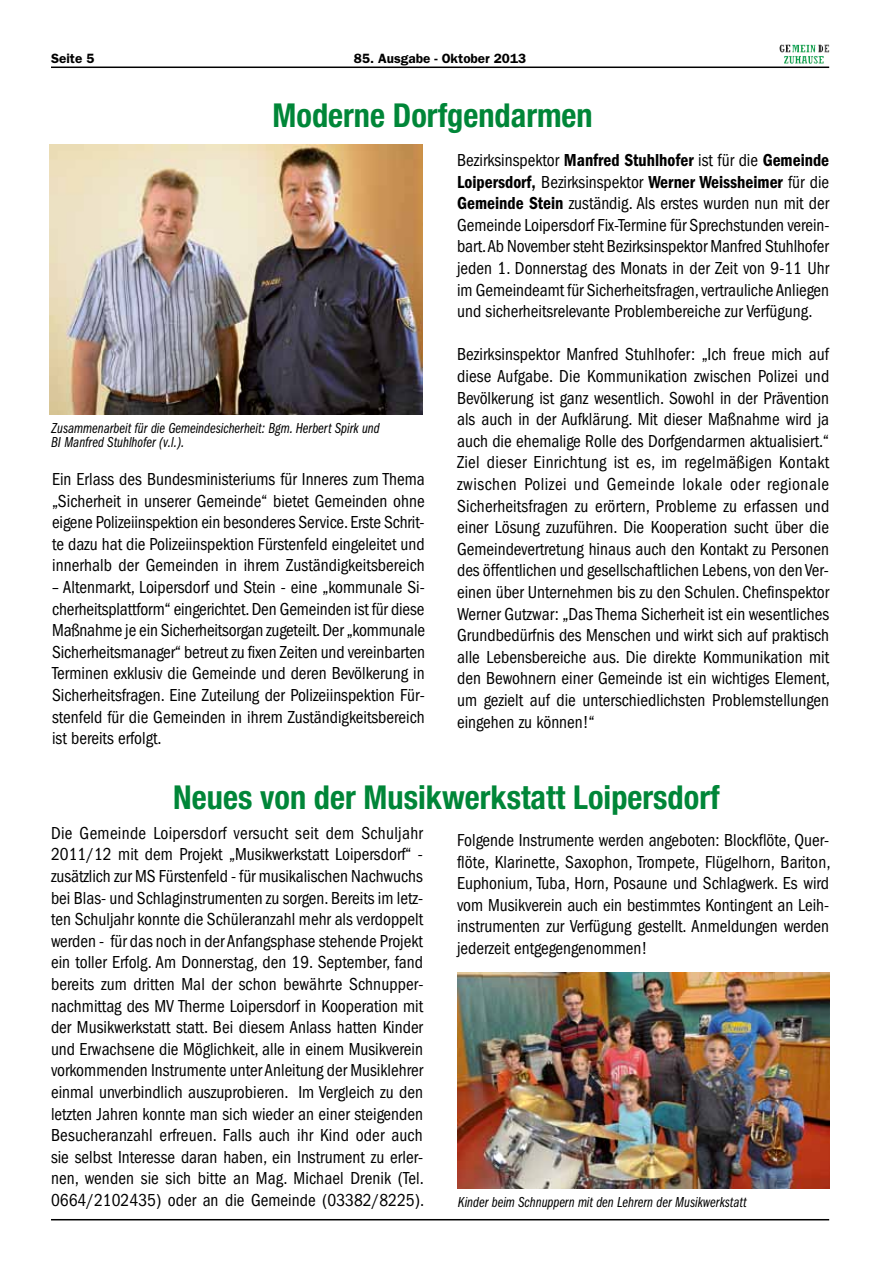
<style>
.page{position:relative;width:893px;height:1263px;background:#fff}
.page>*{position:absolute;margin:0;border:0;box-sizing:border-box;transform-origin:0 0}
.t1{font:700 condensed 33px "Helvetica Neue LT Std";color:#008638}
.t2{font:condensed 18px/21.6px "ITC Franklin Gothic Std";color:#000;text-align:justify;scale:.96 1}
.t3{font:18px "ITC Franklin Gothic Std Dm Cd";color:#000;scale:.96 1}
.t4{font:15px/13.5px "ITC Franklin Gothic Std Bk Cp It";color:#000}
.t5{font:600 13.5px "ITC Franklin Gothic Std";color:#000}
.s1{font-family:"ITC Franklin Gothic Std Dm Cd";font-stretch:normal}
.s2{font-family:"ITC Franklin Gothic Std";font-stretch:condensed}
</style>
<div class="page">
<hr style="left:51px;top:67px;width:778px;height:1px;background:#000">
<hr style="left:51px;top:1219px;width:778px;height:1px;background:#000">
<img style="left:779px;top:45px;width:50px;height:19px">
<img style="left:50px;top:144px;width:372px;height:270px">
<img style="left:457px;top:972px;width:372px;height:216px">
<p class="t5" style="left:51px;top:50px;width:45px">Seite 5</p>
<p class="t5" style="left:354px;top:51px;width:174px">85. Ausgabe - Oktober 2013</p>
<h1 class="t1" style="left:273px;top:95px;width:322px">Moderne Dorfgendarmen</h1>
<p class="t4" style="left:51px;top:422px;width:330px">Zusammenarbeit für die Gemeindesicherheit: Bgm. Herbert Spirk und<br>BI Manfred Stuhlhofer (v.l.).</p>
<p class="t2" style="left:52px;top:468px;width:390px">Ein Erlass des Bundesministeriums für Inneres zum Thema „Sicherheit in unserer Gemeinde“ bietet Gemeinden ohne eigene Polizeiinspektion ein besonderes Service. Erste Schrit&shy;te dazu hat die Polizeiinspektion Fürstenfeld eingeleitet und innerhalb der Gemeinden in ihrem Zuständigkeitsbereich</p>
<p class="t2" style="left:52px;top:576px;width:390px">– Altenmarkt, Loipersdorf und Stein - eine „kommunale Si&shy;cherheitsplattform“ eingerichtet. Den Gemeinden ist für diese Maßnahme je ein Sicherheitsorgan zugeteilt. Der „kommunale Sicherheitsmanager“ betreut zu fixen Zeiten und vereinbarten Terminen exklusiv die Gemeinde und deren Bevölkerung in Sicherheitsfragen. Eine Zuteilung der Polizeiinspektion Für&shy;stenfeld für die Gemeinden in ihrem Zuständigkeitsbereich ist bereits erfolgt.</p>
<p class="t2" style="left:457px;top:149px;width:389px">Bezirksinspektor <span class="s1">Manfred Stuhlhofer</span> ist für die <span class="s1">Gemeinde</span></p>
<p class="t3" style="left:457px;top:171px;width:389px">Loipersdorf, <span class="s2">Bezirksinspektor</span> Werner Weissheimer <span class="s2">für die</span></p>
<p class="t2" style="left:457px;top:193px;width:389px"><span class="s1">Gemeinde Stein</span> zuständig. Als erstes wurden nun mit der Gemeinde Loipersdorf Fix-Termine für Sprechstunden verein&shy;bart. Ab November steht Bezirksinspektor Manfred Stuhlhofer jeden 1. Donnerstag des Monats in der Zeit von 9-11 Uhr im Gemeindeamt für Sicherheitsfragen, vertrauliche Anliegen und sicherheitsrelevante Problembereiche zur Verfügung.</p>
<p class="t2" style="left:457px;top:344px;width:390px">Bezirksinspektor Manfred Stuhlhofer: „Ich freue mich auf diese Aufgabe. Die Kommunikation zwischen Polizei und Bevölkerung ist ganz wesentlich. Sowohl in der Prävention als auch in der Aufklärung. Mit dieser Maßnahme wird ja auch die ehemalige Rolle des Dorfgendarmen aktualisiert.“ Ziel dieser Einrichtung ist es, im regelmäßigen Kontakt zwischen Polizei und Gemeinde lokale oder regionale Sicherheitsfragen zu erörtern, Probleme zu erfassen und einer Lösung zuzuführen. Die Kooperation sucht über die Gemeindevertretung hinaus auch den Kontakt zu Personen des öffentlichen und gesellschaftlichen Lebens, von den Ver&shy;einen über Unternehmen bis zu den Schulen. Chefinspektor Werner Gutzwar: „Das Thema Sicherheit ist ein wesentliches Grundbedürfnis des Menschen und wirkt sich auf praktisch alle Lebensbereiche aus. Die direkte Kommunikation mit den Bewohnern einer Gemeinde ist ein wichtiges Element, um gezielt auf die unterschiedlichsten Problemstellungen eingehen zu können!“</p>
<h1 class="t1" style="left:173px;top:777px;width:548px">Neues von der Musikwerkstatt Loipersdorf</h1>
<p class="t2" style="left:51px;top:822px;width:390px">Die Gemeinde Loipersdorf versucht seit dem Schuljahr 2011/12 mit dem Projekt „Musikwerkstatt Loipersdorf“ - zusätzlich zur MS Fürstenfeld - für musikalischen Nachwuchs bei Blas- und Schlaginstrumenten zu sorgen. Bereits im letz&shy;ten Schuljahr konnte die Schüleranzahl mehr als verdoppelt werden - für das noch in der Anfangsphase stehende Projekt ein toller Erfolg. Am Donnerstag, den 19. September, fand bereits zum dritten Mal der schon bewährte Schnupper&shy;nachmittag des MV Therme Loipersdorf in Kooperation mit der Musikwerkstatt statt. Bei diesem Anlass hatten Kinder und Erwachsene die Möglichkeit, alle in einem Musikverein vorkommenden Instrumente unter Anleitung der Musiklehrer einmal unverbindlich auszuprobieren. Im Vergleich zu den letzten Jahren konnte man sich wieder an einer steigenden Besucheranzahl erfreuen. Falls auch ihr Kind oder auch sie selbst Interesse daran haben, ein Instrument zu erler&shy;nen, wenden sie sich bitte an Mag. Michael Drenik (Tel.<br>0664/2102435) oder an die Gemeinde (03382/8225).</p>
<p class="t2" style="left:457px;top:829px;width:390px">Folgende Instrumente werden angeboten: Blockflöte, Quer&shy;flöte, Klarinette, Saxophon, Trompete, Flügelhorn, Bariton, Euphonium, Tuba, Horn, Posaune und Schlagwerk. Es wird vom Musikverein auch ein bestimmtes Kontingent an Leih&shy;instrumenten zur Verfügung gestellt. Anmeldungen werden jederzeit entgegengenommen!</p>
<p class="t4" style="left:458px;top:1195px;width:290px">Kinder beim Schnuppern mit den Lehrern der Musikwerkstatt</p>
</div>
